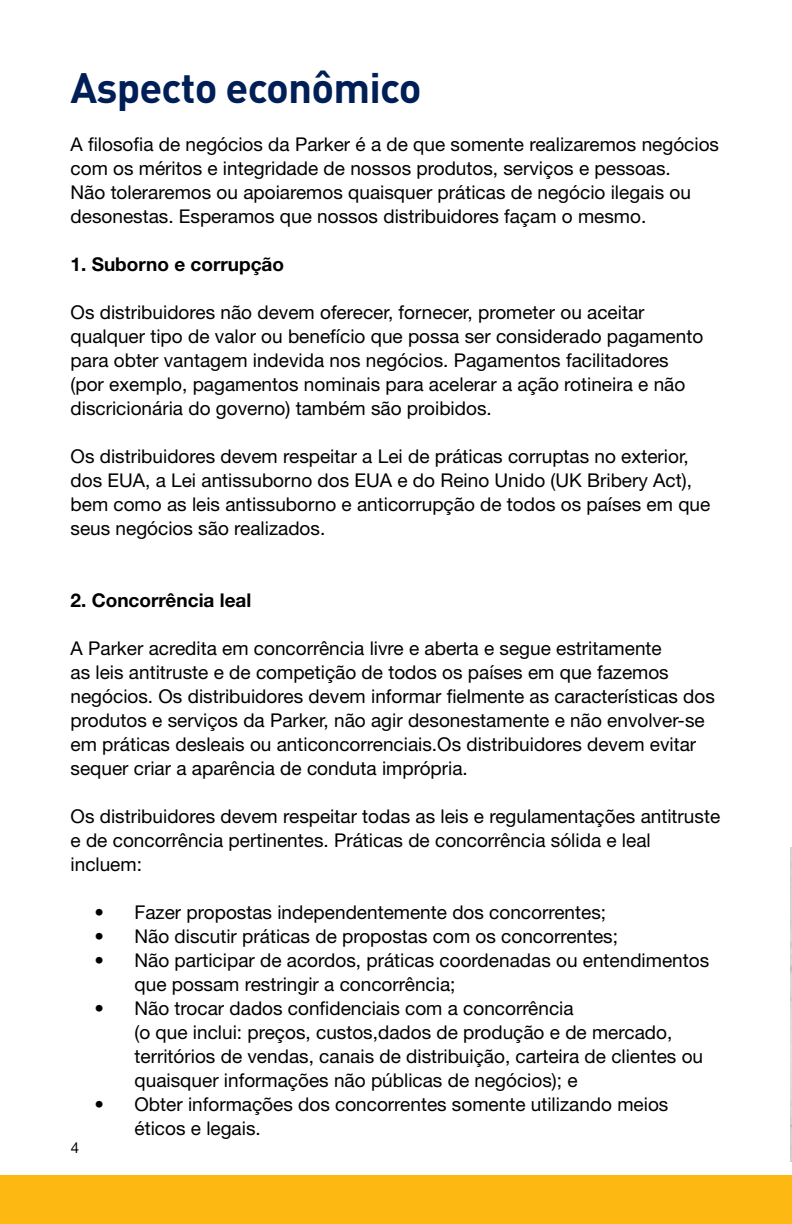
<style>
.page{position:relative;width:792px;height:1224px;background:#fff}
.page>*{position:absolute;margin:0;border:0;box-sizing:border-box;transform-origin:0 0}
.t1{font:700 42px "DINOT";letter-spacing:-.02em;color:#001f56}
.t2{font:19px/24px "Helvetica Neue LT Std";color:#000}
.t3{font:700 19px "Helvetica Neue LT Std";color:#000}
.t4{font:15px "Helvetica Neue LT Std";color:#000}
</style>
<div class="page">
<div style="left:0;top:1175px;width:792px;height:49px;background:#fdb812"></div>
<img style="left:791px;top:847px;width:1px;height:314px">
<h1 class="t1" style="left:71px;top:59px;width:352px">Aspecto econômico</h1>
<p class="t2" style="left:71px;top:132px;width:650px">A filosofia de negócios da Parker é a de que somente realizaremos negócios com os méritos e integridade de nossos produtos, serviços e pessoas.<br>Não toleraremos ou apoiaremos quaisquer práticas de negócio ilegais ou desonestas. Esperamos que nossos distribuidores façam o mesmo.</p>
<p class="t3" style="left:71px;top:253px;width:215px">1. Suborno e corrupção</p>
<p class="t2" style="left:71px;top:300px;width:634px">Os distribuidores não devem oferecer, fornecer, prometer ou aceitar qualquer tipo de valor ou benefício que possa ser considerado pagamento para obter vantagem indevida nos negócios. Pagamentos facilitadores (por exemplo, pagamentos nominais para acelerar a ação rotineira e não discricionária do governo) também são proibidos.</p>
<p class="t2" style="left:71px;top:444px;width:641px">Os distribuidores devem respeitar a Lei de práticas corruptas no exterior, dos EUA, a Lei antissuborno dos EUA e do Reino Unido (UK Bribery Act), bem como as leis antissuborno e anticorrupção de todos os países em que seus negócios são realizados.</p>
<p class="t3" style="left:71px;top:589px;width:182px">2. Concorrência leal</p>
<p class="t2" style="left:71px;top:636px;width:646px">A Parker acredita em concorrência livre e aberta e segue estritamente<br>as leis antitruste e de competição de todos os países em que fazemos negócios. Os distribuidores devem informar fielmente as características dos produtos e serviços da Parker, não agir desonestamente e não envolver-se em práticas desleais ou anticoncorrenciais.Os distribuidores devem evitar sequer criar a aparência de conduta imprópria.</p>
<p class="t2" style="left:71px;top:804px;width:651px">Os distribuidores devem respeitar todas as leis e regulamentações antitruste e de concorrência pertinentes. Práticas de concorrência sólida e leal incluem:</p>
<p class="t2" style="left:95px;top:900px;width:513px">• Fazer propostas independentemente dos concorrentes;</p>
<p class="t2" style="left:95px;top:924px;width:525px">• Não discutir práticas de propostas com os concorrentes;</p>
<p class="t2" style="left:135px;top:948px;width:576px;text-indent:-40px">• Não participar de acordos, práticas coordenadas ou entendimentos que possam restringir a concorrência;</p>
<p class="t2" style="left:135px;top:996px;width:570px;text-indent:-40px">• Não trocar dados confidenciais com a concorrência<br>(o que inclui: preços, custos,dados de produção e de mercado, territórios de vendas, canais de distribuição, carteira de clientes ou quaisquer informações não públicas de negócios); e</p>
<p class="t2" style="left:135px;top:1092px;width:535px;text-indent:-40px">• Obter informações dos concorrentes somente utilizando meios éticos e legais.</p>
<p class="t4" style="left:71px;top:1139px;width:10px">4</p>
</div>
